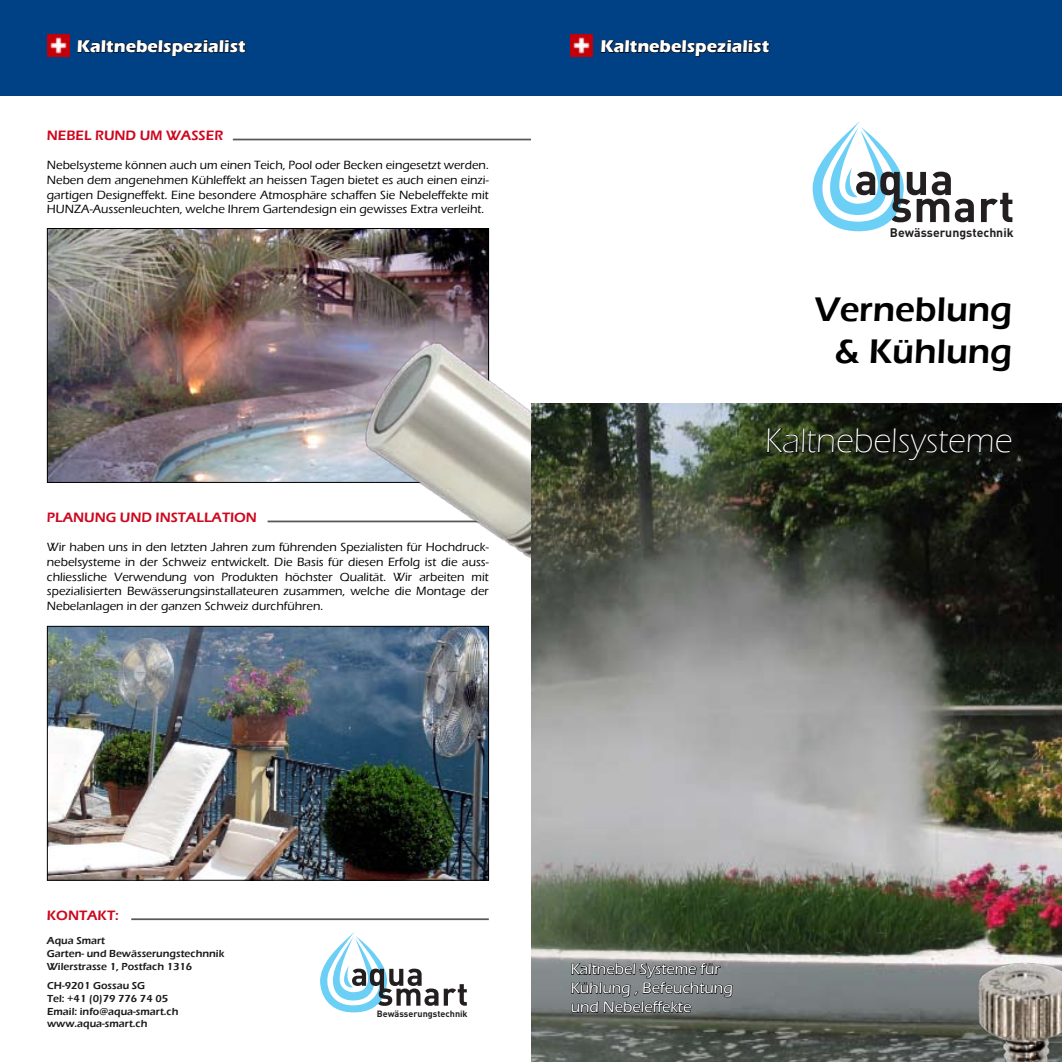
<style>
.page{position:relative;width:1062px;height:1062px;background:#fff}
.page>*{position:absolute;margin:0;border:0;box-sizing:border-box;transform-origin:0 0}
.t1{font:600 35.18px/42.2px "Eras ITC";color:#000;text-align:center}
.t2{font:300 35.18px "Eras ITC";color:#fff}
.t3{font:700 17.5px "Eras ITC";color:#fff}
.t4{font:500 15.75px/18.9px "Eras ITC";color:#fff}
.t5{font:600 14px "Eras ITC";color:#cd071e}
.t6{font:500 12.25px/14.7px "Eras ITC";color:#000;text-align:justify}
.t7{font:700 12.25px "DIN";color:#231f20}
.t8{font:600 10.5px/12.6px "Eras ITC";color:#1a1a1a}
.t9{font:700 9.1px "DIN";color:#231f20}
</style>
<div class="page">
<img style="left:531px;top:403px;width:531px;height:659px">
<svg style="left:571px;top:932px;width:162px;height:126px;background:#5f655e"></svg>
<svg style="left:766px;top:403px;width:246px;height:91px;background:#181e11"></svg>
<img style="left:978px;top:962px;width:84px;height:100px">
<div style="left:531px;top:0;width:531px;height:96px;background:#004186"></div>
<img style="left:570px;top:35px;width:22px;height:22px">
<svg style="left:600px;top:39px;width:170px;height:18px"></svg>
<hr style="left:233px;top:139px;width:298px;height:1px;background:#58585a">
<img style="left:49px;top:230px;width:438px;height:250px">
<hr style="left:267px;top:520px;width:264px;height:2px;background:#58585a">
<img style="left:49px;top:628px;width:438px;height:250px">
<div style="left:47px;top:626px;width:442px;height:254px;border:1px solid #000"></div>
<hr style="left:131px;top:918px;width:358px;height:2px;background:#58585a">
<img style="left:352px;top:309px;width:179px;height:250px">
<div style="left:0;top:0;width:531px;height:95px;background:#004186"></div>
<img style="left:47px;top:35px;width:22px;height:22px">
<svg style="left:77px;top:39px;width:169px;height:18px"></svg>
<svg style="left:812px;top:121px;width:161px;height:110px"></svg>
<svg style="left:981px;top:193px;width:31px;height:29px"></svg>
<svg style="left:320px;top:932px;width:118px;height:80px"></svg>
<svg style="left:444px;top:984px;width:23px;height:21px"></svg>
<p class="t3" style="left:77px;top:36px;width:170px">Kaltnebelspezialist</p>
<p class="t5" style="left:47px;top:127px;width:178px">nebel rund um Wasser</p>
<p class="t6" style="left:47px;top:158px;width:443px">Nebelsysteme können auch um einen Teich, Pool oder Becken eingesetzt werden.<br>Neben dem angenehmen Kühleffekt an heissen Tagen bietet es auch einen einzi&shy;gartigen Designeffekt. Eine besondere Atmosphäre schaffen Sie Nebeleffekte mit HUNZA-Aussenleuchten, welche Ihrem Gartendesign ein gewisses Extra verleiht.</p>
<p class="t5" style="left:47px;top:509px;width:212px">Planung und installation</p>
<p class="t6" style="left:47px;top:540px;width:443px">Wir haben uns in den letzten Jahren zum führenden Spezialisten für Hochdruck&shy;nebelsysteme in der Schweiz entwickelt. Die Basis für diesen Erfolg ist die auss&shy;chliessliche Verwendung von Produkten höchster Qualität. Wir arbeiten mit spezialisierten Bewässerungsinstallateuren zusammen, welche die Montage der Nebelanlagen in der ganzen Schweiz durchführen.</p>
<p class="t3" style="left:600px;top:36px;width:170px">Kaltnebelspezialist</p>
<p class="t7" style="left:890px;top:225px;width:125px">Bewässerungstechnik</p>
<p class="t1" style="left:814px;top:288px;width:199px">Verneblung &amp; Kühlung</p>
<p class="t2" style="left:765px;top:421px;width:249px">Kaltnebelsysteme</p>
<p class="t5" style="left:47px;top:907px;width:73px">KontaKt:</p>
<p class="t8" style="left:47px;top:934px;width:179px">Aqua Smart<br>garten- und bewässerungstechnnik<br>Wilerstrasse 1, Postfach 1316</p>
<p class="t8" style="left:47px;top:979px;width:133px">ch-9201 gossau sg<br>tel: +41 (0)79 776 74 05 email: info@aqua-smart.ch www.aqua-smart.ch</p>
<p class="t9" style="left:377px;top:1007px;width:92px">Bewässerungstechnik</p>
<p class="t4" style="left:570px;top:959px;width:164px">Kaltnebel-Systeme für<br>Kühlung , Befeuchtung und Nebeleffekte</p>
</div>
